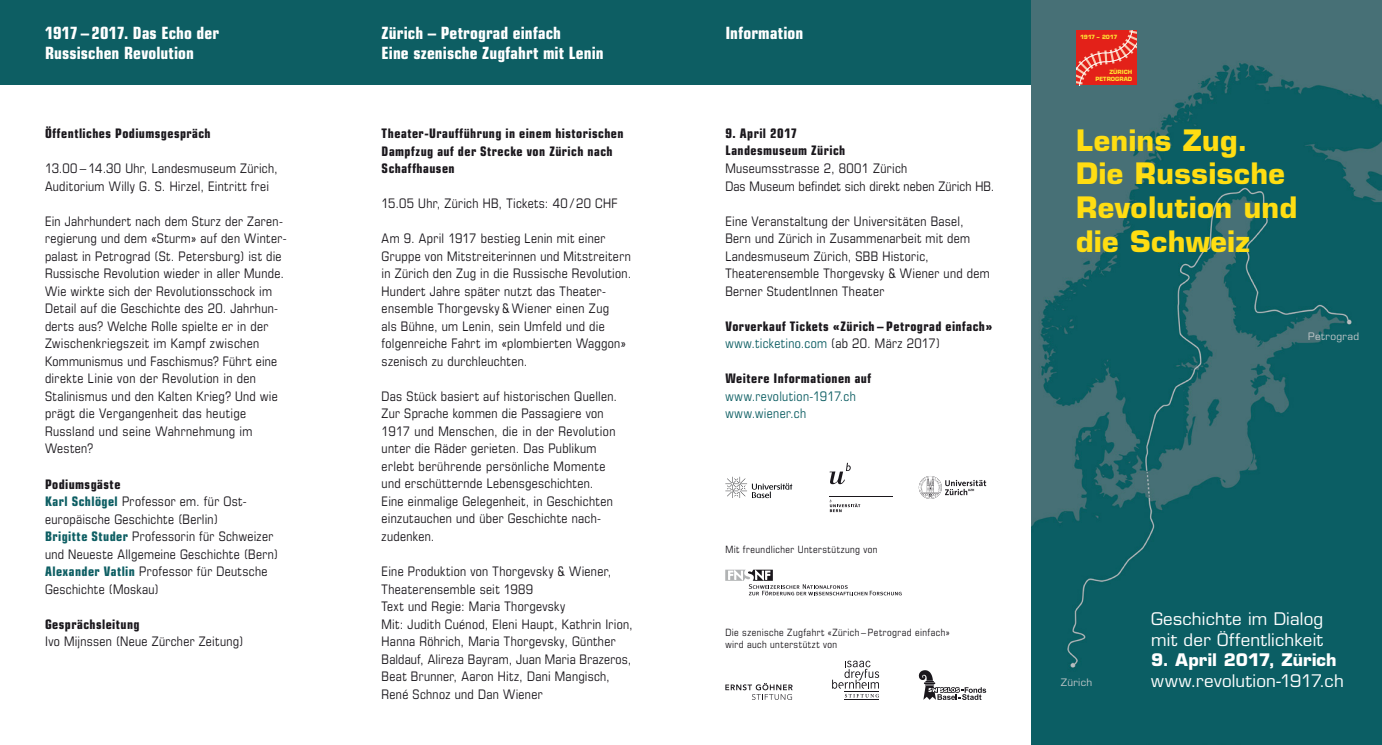
<style>
.page{position:relative;width:1382px;height:745px;background:#fff}
.page>*{position:absolute;margin:0;border:0;box-sizing:border-box;transform-origin:0 0}
.t1{font:700 28.75px/33.8px "Eurostile LT";letter-spacing:.015em;color:#ffdd12}
.t2{font:700 condensed 16.88px/20px "Eurostile LT";letter-spacing:.005em;color:#fff}
.t3{font:16.88px/20.6px "Eurostile LT";letter-spacing:.015em;color:#fff}
.t4{font:700 16.88px "Eurostile LT";letter-spacing:.01em;color:#fff}
.t5{font:condensed 13.12px/17.5px "Eurostile LT";letter-spacing:.025em;color:#1a171c}
.t6{font:700 condensed 13.12px/17.5px "Eurostile LT";letter-spacing:.035em;color:#1a171c}
.t7{font:condensed 13.12px/17.5px "Eurostile LT";letter-spacing:.03em;color:#0d5e63}
.t8{font:condensed 10px/12.5px "Eurostile LT";letter-spacing:.045em;color:#1a171c}
.t9{font:10px "Eurostile LT";letter-spacing:.035em;color:#c1c7c9}
.t10{font:700 5.62px/6.2px "Eurostile LT";color:#ffde31;text-align:right}
.t11{font:700 5.62px "Eurostile LT";letter-spacing:-.05em;color:#ffde31}
.s1{font-weight:700}
.s2{font-weight:700;color:#0d5e63}
.s3{font-weight:400;color:#0d5e63}
.s4{font-weight:400}
</style>
<div class="page">
<img style="left:1031px;top:0;width:351px;height:744px">
<div style="left:0;top:0;width:1031px;height:85px;background:#0d5e63"></div>
<svg style="left:919px;top:670px;width:67px;height:29px"></svg>
<svg style="left:725px;top:683px;width:68px;height:16px"></svg>
<hr style="left:845px;top:699px;width:34px;height:1px;background:#1a171c">
<svg style="left:832px;top:660px;width:47px;height:37px"></svg>
<svg style="left:725px;top:569px;width:177px;height:26px"></svg>
<svg style="left:725px;top:476px;width:67px;height:22px"></svg>
<svg style="left:829px;top:462px;width:22px;height:22px"></svg>
<hr style="left:830px;top:496px;width:63px;height:1px;background:#1a171c">
<svg style="left:830px;top:499px;width:30px;height:12px"></svg>
<svg style="left:919px;top:476px;width:67px;height:22px"></svg>
<svg style="left:1076px;top:30px;width:60px;height:55px;background:#e63b32"></svg>
<p class="t2" style="left:45px;top:23px;width:176px">1917 – 2017. Das Echo der<br>Russischen Revolution</p>
<p class="t2" style="left:382px;top:23px;width:224px">Zürich – Petrograd einfach<br>Eine szenische Zugfahrt mit Lenin</p>
<p class="t2" style="left:725px;top:23px;width:79px">Information</p>
<p class="t6" style="left:45px;top:125px;width:167px">Öffentliches Podiumsgespräch</p>
<p class="t5" style="left:45px;top:159px;width:234px">13.00 – 14.30 Uhr, Landesmuseum Zürich,<br>Auditorium Willy G. S. Hirzel, Eintritt frei</p>
<p class="t5" style="left:45px;top:212px;width:243px">Ein Jahrhundert nach dem Sturz der Zaren&shy;regierung und dem «Sturm» auf den Winter&shy;palast in Petrograd (St. Petersburg) ist die Russische Revolution wieder in aller Munde.<br>Wie wirkte sich der Revolutionsschock im Detail auf die Geschichte des 20. Jahrhun&shy;derts aus? Welche Rolle spielte er in der Zwischenkriegszeit im Kampf zwischen Kommunismus und Faschismus? Führt eine direkte Linie von der Revolution in den Stalinismus und den Kalten Krieg? Und wie prägt die Vergangenheit das heutige Russland und seine Wahrnehmung im Westen?</p>
<p class="t5" style="left:45px;top:474px;width:235px"><span class="s1">Podiumsgäste<br></span><span class="s2">Karl Schlögel</span> Professor em. für Ost&shy;europäische Geschichte (Berlin)<br><span class="s2">Brigitte Studer</span> Professorin für Schweizer und Neueste Allgemeine Geschichte (Bern)<br><span class="s2">Alexander Vatlin</span> Professor für Deutsche Geschichte (Moskau)</p>
<p class="t6" style="left:45px;top:614px;width:96px">Gesprächsleitung</p>
<p class="t5" style="left:45px;top:632px;width:200px">Ivo Mijnssen (Neue Zürcher Zeitung)</p>
<p class="t6" style="left:382px;top:124px;width:243px">Theater-Uraufführung in einem historischen<br>Dampfzug auf der Strecke von Zürich nach<br>Schaffhausen</p>
<p class="t5" style="left:382px;top:194px;width:237px">15.05 Uhr, Zürich HB, Tickets: 40 / 20 CHF</p>
<p class="t5" style="left:382px;top:229px;width:251px">Am 9. April 1917 bestieg Lenin mit einer Gruppe von Mitstreiterinnen und Mitstreitern in Zürich den Zug in die Russische Revolution.<br>Hundert Jahre später nutzt das Theater&shy;ensemble Thorgevsky &amp; Wiener einen Zug<br>als Bühne, um Lenin, sein Umfeld und die folgenreiche Fahrt im «plombierten Waggon» szenisch zu durchleuchten.</p>
<p class="t5" style="left:382px;top:387px;width:237px">Das Stück basiert auf historischen Quellen.<br>Zur Sprache kommen die Passagiere von 1917 und Menschen, die in der Revolution unter die Räder gerieten. Das Publikum erlebt berührende persönliche Momente und erschütternde Lebensgeschichten.<br>Eine einmalige Gelegenheit, in Geschichten einzutauchen und über Geschichte nach&shy;zudenken.</p>
<p class="t5" style="left:382px;top:562px;width:253px">Eine Produktion von Thorgevsky &amp; Wiener, Theaterensemble seit 1989<br>Text und Regie: Maria Thorgevsky<br>Mit: Judith Cuénod, Eleni Haupt, Kathrin Irion, Hanna Röhrich, Maria Thorgevsky, Günther Baldauf, Alireza Bayram, Juan Maria Brazeros, Beat Brunner, Aaron Hitz, Dani Mangisch, René Schnoz und Dan Wiener</p>
<p class="t6" style="left:725px;top:124px;width:122px">9. April 2017<br>Landesmuseum Zürich</p>
<p class="t5" style="left:725px;top:159px;width:271px">Museumsstrasse 2, 8001 Zürich<br>Das Museum befindet sich direkt neben Zürich HB.</p>
<p class="t5" style="left:725px;top:212px;width:266px">Eine Veranstaltung der Universitäten Basel, Bern und Zürich in Zusammenarbeit mit dem Landesmuseum Zürich, SBB Historic, Theaterensemble Thorgevsky &amp; Wiener und dem Berner StudentInnen Theater</p>
<p class="t6" style="left:725px;top:317px;width:269px">Vorverkauf Tickets «Zürich – Petrograd einfach» <span class="s3">www.ticketino.com</span> <span class="s4">(ab 20. März 2017)</span></p>
<p class="t6" style="left:725px;top:369px;width:147px">Weitere Informationen auf</p>
<p class="t7" style="left:725px;top:387px;width:132px">www.revolution-1917.ch www.wiener.ch</p>
<p class="t8" style="left:725px;top:543px;width:154px">Mit freundlicher Unterstützung von</p>
<p class="t8" style="left:725px;top:625px;width:226px">Die szenische Zugfahrt «Zürich – Petrograd einfach» wird auch unterstützt von</p>
<p class="t11" style="left:1080px;top:34px;width:39px">1917 – 2017</p>
<p class="t10" style="left:1095px;top:69px;width:38px">ZÜRICH<br>PETROGRAD</p>
<h1 class="t1" style="left:1076px;top:123px;width:223px">Lenins Zug.<br>Die Russische<br>Revolution und die Schweiz</h1>
<p class="t9" style="left:1308px;top:330px;width:52px">Petrograd</p>
<p class="t3" style="left:1151px;top:608px;width:173px">Geschichte im Dialog mit der Öffentlichkeit</p>
<p class="t4" style="left:1151px;top:649px;width:187px">9. April 2017, Zürich</p>
<p class="t9" style="left:1061px;top:676px;width:33px">Zürich</p>
<p class="t3" style="left:1151px;top:670px;width:194px">www.revolution-1917.ch</p>
</div>
